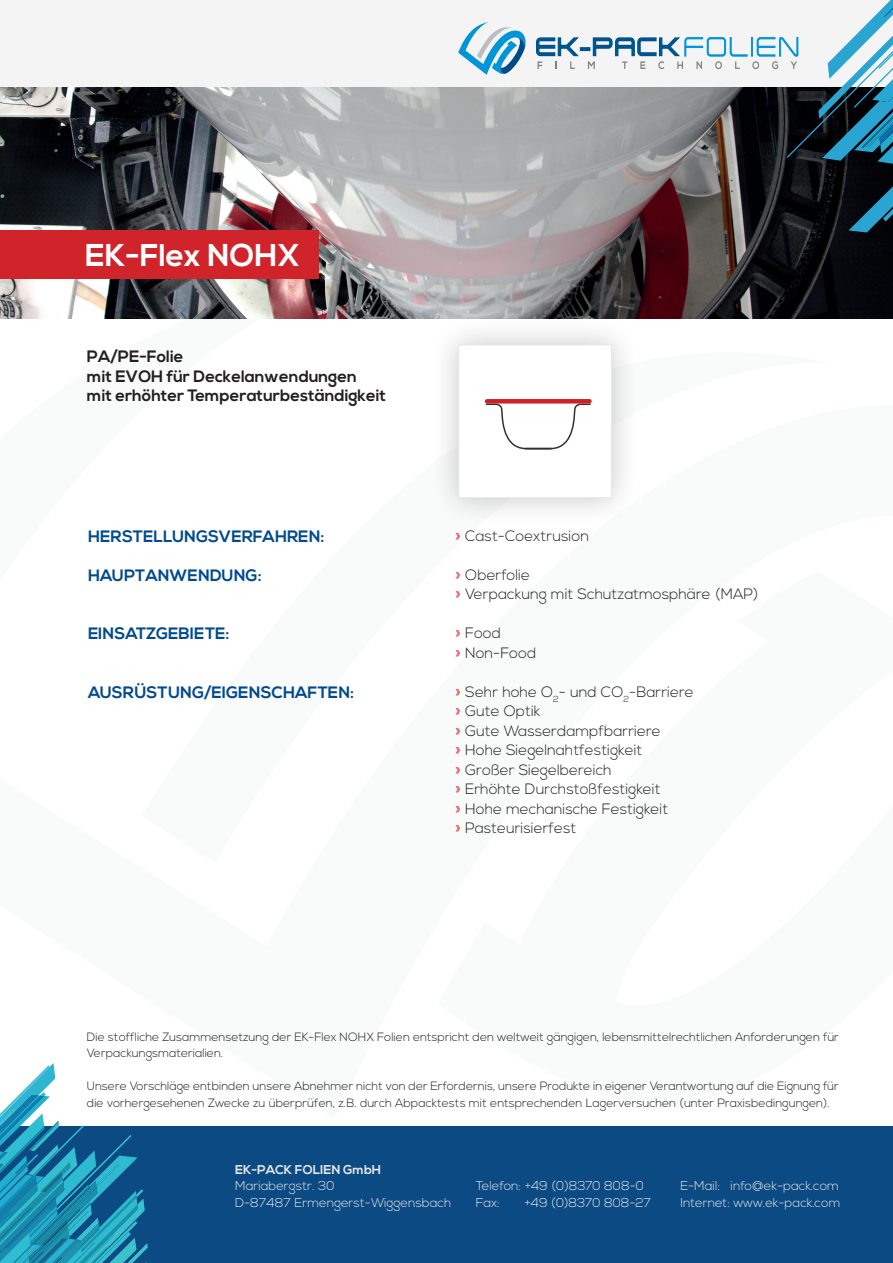
<style>
.page{position:relative;width:893px;height:1263px;background:#fff}
.page>*{position:absolute;margin:0;border:0;box-sizing:border-box;transform-origin:0 0}
.t1{font:700 31.5px "Nexa";color:#fff}
.t2{font:700 16.5px "Nexa";color:#004a8d}
.t3{font:700 16.5px/19.5px "Nexa";color:#231f20}
.t4{font:300 15px/19.5px "Nexa";color:#231f20}
.t5{font:300 12.75px/16.5px "Nexa";color:#e6e7e9}
.t6{font:700 12.75px "Nexa";color:#e6e7e9}
.t7{font:300 12px/16.5px "Nexa";color:#231f20}
.s1{color:#d1232a}
</style>
<div class="page">
<div style="left:0;top:0;width:893px;height:115px;background:#f4f4f4"></div>
<img style="left:0;top:87px;width:893px;height:232px">
<div style="left:0;top:1127px;width:893px;height:136px;background:#0b4a82"></div>
<svg style="left:0;top:1063px;width:148px;height:200px"></svg>
<svg style="left:458px;top:22px;width:68px;height:53px"></svg>
<svg style="left:580px;top:47px;width:8px;height:4px"></svg>
<svg style="left:536px;top:37px;width:44px;height:32px"></svg>
<svg style="left:588px;top:0;width:305px;height:232px"></svg>
<div style="left:0;top:230px;width:319px;height:48px;background:#d1232a"></div>
<div style="left:430px;top:317px;width:210px;height:209px;background:#231f20;opacity:.25"></div>
<div style="left:458px;top:344px;width:154px;height:154px;background:#fff;border:1px solid #e6e7e9"></div>
<svg style="left:485px;top:403px;width:106px;height:47px"></svg>
<hr style="left:487px;top:399px;width:102px;height:4px;background:#cf2026">
<h1 class="t1" style="left:85px;top:237px;width:216px">EK-Flex NOHX</h1>
<h2 class="t3" style="left:87px;top:347px;width:301px">PA/PE-Folie<br>mit EVOH für Deckelanwendungen<br>mit erhöhter Temperaturbeständigkeit</h2>
<h2 class="t2" style="left:88px;top:527px;width:238px">HERSTELLUNGSVERFAHREN:</h2>
<h2 class="t2" style="left:88px;top:566px;width:175px">HAUPTANWENDUNG:</h2>
<h2 class="t2" style="left:88px;top:624px;width:143px">EINSATZGEBIETE:</h2>
<h2 class="t2" style="left:88px;top:683px;width:268px">AUSRÜSTUNG/EIGENSCHAFTEN:</h2>
<p class="t4" style="left:455px;top:526px;width:135px"><span class="s1">»</span> Cast-Coextrusion</p>
<p class="t4" style="left:455px;top:565px;width:304px"><span class="s1">»</span> Oberfolie<br><span class="s1">»</span> Verpackung mit Schutzatmosphäre (MAP)</p>
<p class="t4" style="left:455px;top:624px;width:82px"><span class="s1">»</span> Food<br><span class="s1">»</span> Non-Food</p>
<p class="t4" style="left:455px;top:682px;width:240px"><span class="s1">»</span> Sehr hohe O<sub>2</sub>- und CO<sub>2</sub>-Barriere <span class="s1">»</span> Gute Optik<br><span class="s1">»</span> Gute Wasserdampfbarriere<br><span class="s1">»</span> Hohe Siegelnahtfestigkeit<br><span class="s1">»</span> Großer Siegelbereich<br><span class="s1">»</span> Erhöhte Durchstoßfestigkeit<br><span class="s1">»</span> Hohe mechanische Festigkeit<br><span class="s1">»</span> Pasteurisierfest</p>
<p class="t7" style="left:87px;top:1029px;width:753px">Die stoffliche Zusammensetzung der EK-Flex NOHX Folien entspricht den weltweit gängigen, lebensmittelrechtlichen Anforderungen für<br>Verpackungsmaterialien.</p>
<p class="t7" style="left:87px;top:1078px;width:753px">Unsere Vorschläge entbinden unsere Abnehmer nicht von der Erfordernis, unsere Produkte in eigener Verantwortung auf die Eignung für die vorhergesehenen Zwecke zu überprüfen, z.B. durch Abpacktests mit entsprechenden Lagerversuchen (unter Praxisbedingungen).</p>
<p class="t6" style="left:235px;top:1162px;width:148px">EK-PACK FOLIEN GmbH</p>
<p class="t5" style="left:235px;top:1178px;width:217px">Mariabergstr. 30<br>D-87487 Ermengerst-Wiggensbach</p>
<p class="t5" style="left:476px;top:1178px;width:170px">Telefon: +49 (0)8370 808-0<br>Fax:</p>
<p class="t5" style="left:524px;top:1195px;width:128px">+49 (0)8370 808-27</p>
<p class="t5" style="left:680px;top:1178px;width:162px">E-Mail: info@ek-pack.com<br>Internet: www.ek-pack.com</p>
</div>
